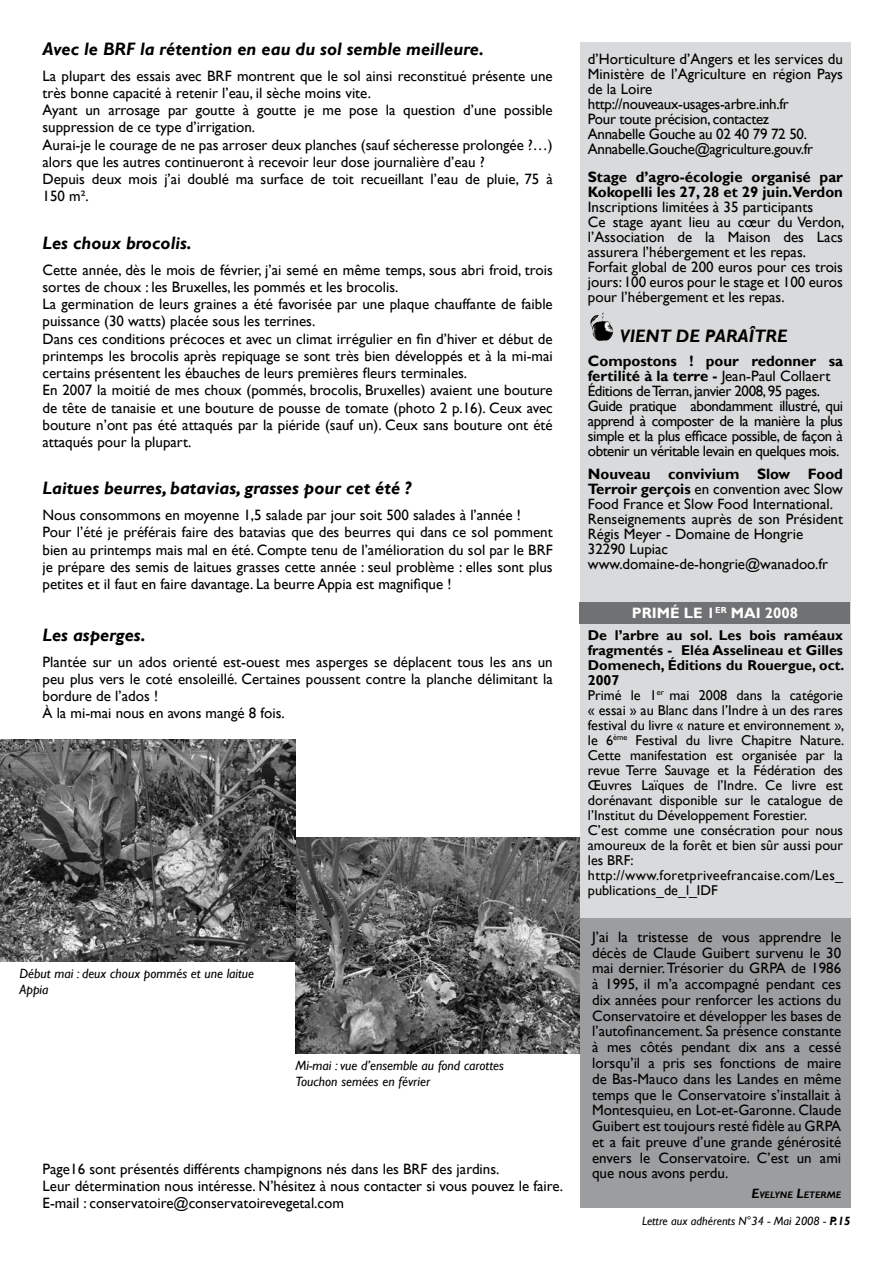
<style>
.page{position:relative;width:893px;height:1263px;background:#fff}
.page>*{position:absolute;margin:0;border:0;box-sizing:border-box;transform-origin:0 0}
.t1{font:italic 700 18px "Gill Sans";color:#000}
.t2{font:15px/17.2px "Gill Sans";color:#000}
.t3{font:15px/15px "Gill Sans";letter-spacing:-.03em;color:#000}
.t4{font:15px/15px "Gill Sans";letter-spacing:-.02em;color:#000}
.t5{font:700 15px/15px "Gill Sans";color:#000}
.t6{font:700 15px "Gill Sans";color:#fff}
.t7{font:14.25px/15px "Gill Sans";color:#000}
.t8{font:italic 13.5px/16.2px "Gill Sans";color:#000}
.t9{font:italic 12px "Gill Sans";color:#000}
.t10{font:italic 700 9.45px "Gill Sans";color:#000}
.s1{font-weight:700}
.s2{font-size:13.5px}
</style>
<div class="page">
<img style="left:296px;top:837px;width:284px;height:216px">
<div style="left:580px;top:43px;width:270px;height:1165px;background:#d9dadb"></div>
<img style="left:592px;top:318px;width:21px;height:23px">
<div style="left:580px;top:602px;width:270px;height:22px;background:#707173"></div>
<img style="left:0;top:739px;width:296px;height:222px">
<div style="left:580px;top:918px;width:270px;height:290px;background:#9c9d9f"></div>
<p class="t1" style="left:43px;top:38px;width:443px">Avec le BRF la rétention en eau du sol semble meilleure.</p>
<p class="t2" style="left:43px;top:67px;width:512px">La plupart des essais avec BRF montrent que le sol ainsi reconstitué présente une très bonne capacité à retenir l’eau, il sèche moins vite.<br>Ayant un arrosage par goutte à goutte je me pose la question d’une possible suppression de ce type d’irrigation.<br>Aurai-je le courage de ne pas arroser deux planches (sauf sécheresse prolongée ?…) alors que les autres continueront à recevoir leur dose journalière d’eau ?<br>Depuis deux mois j’ai doublé ma surface de toit recueillant l’eau de pluie, 75 à 150 m².</p>
<p class="t1" style="left:43px;top:232px;width:151px">Les choux brocolis.</p>
<p class="t2" style="left:43px;top:261px;width:512px">Cette année, dès le mois de février, j’ai semé en même temps, sous abri froid, trois sortes de choux : les Bruxelles, les pommés et les brocolis.<br>La germination de leurs graines a été favorisée par une plaque chauffante de faible puissance (30 watts) placée sous les terrines.<br>Dans ces conditions précoces et avec un climat irrégulier en fin d’hiver et début de printemps les brocolis après repiquage se sont très bien développés et à la mi-mai certains présentent les ébauches de leurs premières fleurs terminales.<br>En 2007 la moitié de mes choux (pommés, brocolis, Bruxelles) avaient une bouture de tête de tanaisie et une bouture de pousse de tomate (photo 2 p.16). Ceux avec bouture n’ont pas été attaqués par la piéride (sauf un). Ceux sans bouture ont été attaqués pour la plupart.</p>
<p class="t1" style="left:43px;top:478px;width:370px">Laitues beurres, batavias, grasses pour cet été ?</p>
<p class="t2" style="left:43px;top:507px;width:512px">Nous consommons en moyenne 1,5 salade par jour soit 500 salades à l’année !<br>Pour l’été je préférais faire des batavias que des beurres qui dans ce sol pomment bien au printemps mais mal en été. Compte tenu de l’amélioration du sol par le BRF je prépare des semis de laitues grasses cette année : seul problème : elles sont plus petites et il faut en faire davantage. La beurre Appia est magnifique !</p>
<p class="t1" style="left:43px;top:624px;width:105px">Les asperges.</p>
<p class="t2" style="left:43px;top:653px;width:512px">Plantée sur un ados orienté est-ouest mes asperges se déplacent tous les ans un peu plus vers le coté ensoleillé. Certaines poussent contre la planche délimitant la bordure de l’ados !<br>à la mi-mai nous en avons mangé 8 fois.</p>
<p class="t8" style="left:19px;top:965px;width:236px">Début mai : deux choux pommés et une laitue<br>Appia</p>
<p class="t8" style="left:296px;top:1058px;width:210px">Mi-mai : vue d’ensemble au fond carottes<br>Touchon semées en février</p>
<p class="t2" style="left:43px;top:1160px;width:522px">Page16 sont présentés différents champignons nés dans les BRF des jardins.<br>Leur détermination nous intéresse. N’hésitez à nous contacter si vous pouvez le faire.<br>E-mail : conservatoire@conservatoirevegetal.com</p>
<p class="t4" style="left:588px;top:51px;width:257px">d’Horticulture d’Angers et les services du Ministère de l’Agriculture en région Pays de la Loire http://nouveaux-usages-arbre.inh.fr<br>Pour toute précision, contactez<br>Annabelle Gouche au 02 40 79 72 50.<br>Annabelle.Gouche@agriculture.gouv.fr</p>
<p class="t5" style="left:588px;top:169px;width:257px">Stage d’agro-écologie organisé par<br>Kokopelli les 27, 28 et 29 juin.Verdon</p>
<p class="t2" style="left:588px;top:199px;width:258px;line-height:15px">Inscriptions limitées à 35 participants<br>Ce stage ayant lieu au cœur du Verdon, l’Association de la Maison des Lacs assurera l’hébergement et les repas.<br>Forfait global de 200 euros pour ces trois jours: 100 euros pour le stage et 100 euros pour l’hébergement et les repas.</p>
<p class="t1" style="left:620px;top:326px;width:108px">vient de Para</p>
<p class="t1" style="left:749px;top:326px;width:18px">ître</p>
<p class="t3" style="left:588px;top:353px;width:257px"><span class="s1">Compostons ! pour redonner sa fertilité à la terre -</span> Jean-Paul Collaert éditions de Terran, janvier 2008, 95 pages.<br>Guide pratique abondamment illustré, qui apprend à composter de la manière la plus simple et la plus efficace possible, de façon à obtenir un véritable levain en quelques mois.</p>
<p class="t2" style="left:588px;top:467px;width:257px;line-height:15px"><span class="s1">Nouveau convivium Slow Food Terroir gerçois</span> en convention avec Slow Food France et Slow Food International.<br>Renseignements auprès de son Président Régis Meyer - Domaine de Hongrie 32290 Lupiac www.domaine-de-hongrie@wanadoo.fr</p>
<p class="t6" style="left:632px;top:604px;width:20px">Prim</p>
<p class="t6" style="left:670px;top:604px;width:129px">é le 1<sup>er</sup> mai 2008</p>
<p class="t7" style="left:588px;top:628px;width:258px"><span class="s1">De l’arbre au sol. Les bois raméaux fragmentés - Eléa Asselineau et Gilles Domenech, éditions du Rouergue, oct.<br>2007<br></span>Primé le 1<sup>er</sup> mai 2008 dans la catégorie « essai » au Blanc dans l’Indre à un des rares festival du livre « nature et environnement », le 6<sup>ème</sup> Festival du livre Chapitre Nature.<br>Cette manifestation est organisée par la revue Terre Sauvage et la Fédération des œuvres Laïques de l’Indre. Ce livre est dorénavant disponible sur le catalogue de l’Institut du Développement Forestier.<br>C’est comme une consécration pour nous amoureux de la forêt et bien sûr aussi pour les BRF: http://www.foretpriveefrancaise.com/Les_ publications_de_l_IDF</p>
<p class="t2" style="left:592px;top:929px;width:251px;line-height:15.8px;text-align:justify">J’ai la tristesse de vous apprendre le décès de Claude Guibert survenu le 30 mai dernier. Trésorier du GRPA de 1986 à 1995, il m’a accompagné pendant ces dix années pour renforcer les actions du Conservatoire et développer les bases de l’autofinancement. Sa présence constante à mes côtés pendant dix ans a cessé lorsqu’il a pris ses fonctions de maire de Bas-Mauco dans les Landes en même temps que le Conservatoire s’installait à Montesquieu, en Lot-et-Garonne. Claude Guibert est toujours resté fidèle au GRPA et a fait preuve d’une grande générosité envers le Conservatoire. C’est un ami que nous avons perdu.</p>
<p class="t10" style="left:751px;top:1189px;width:91px"><span class="s2">E</span>velyne <span class="s2">L</span>eterme</p>
<p class="t9" style="left:642px;top:1213px;width:210px">Lettre aux adhérents N°34 - Mai 2008 - <span class="s1">P.15</span></p>
</div>
